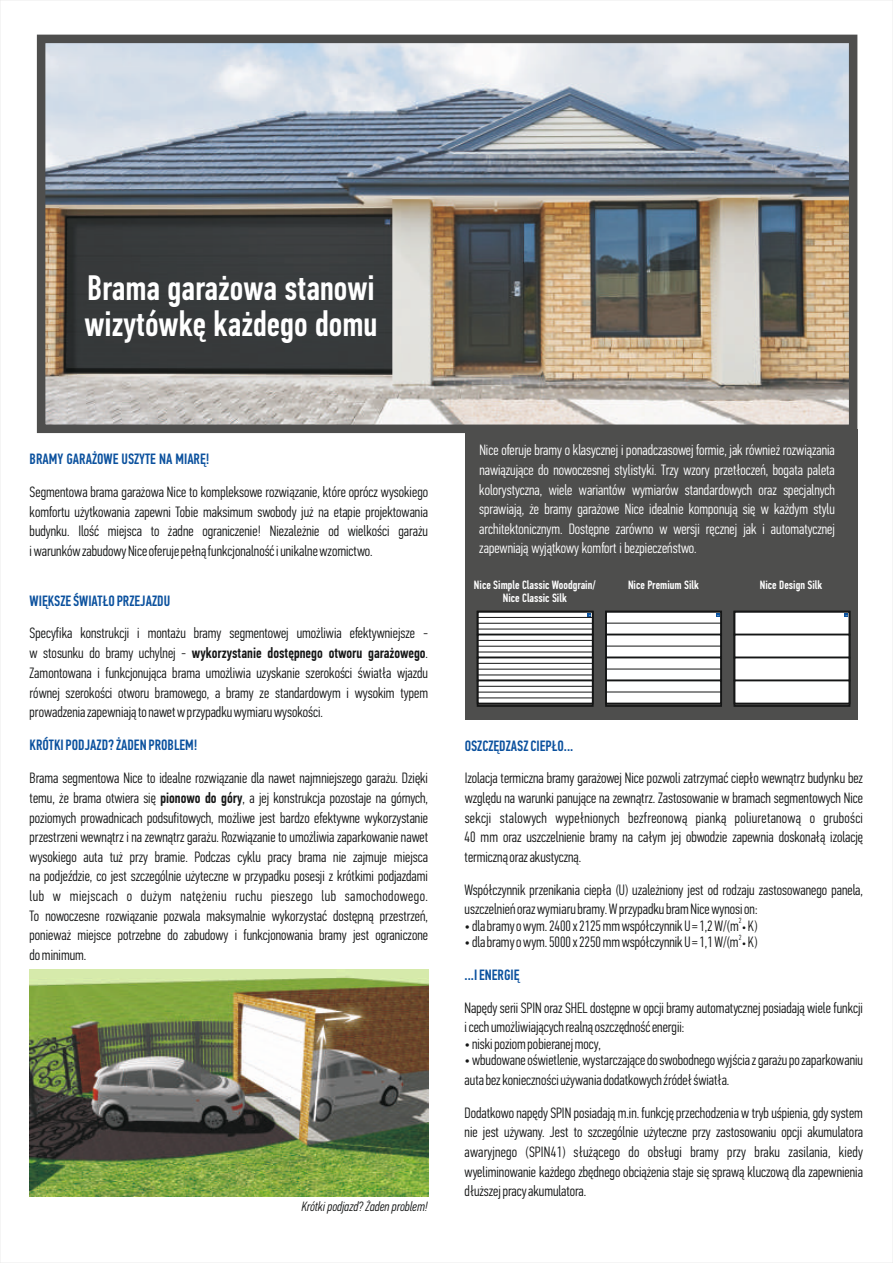
<style>
.page{position:relative;width:893px;height:1263px;background:#fff}
.page>*{position:absolute;margin:0;border:0;box-sizing:border-box;transform-origin:0 0}
.t1{font:500 35.55px/36.3px "PF Din Text Comp Pro";color:#fff}
.t2{font:300 15px/19.6px "PF Din Text Comp Pro";color:#151616;text-align:justify}
.t3{font:300 15px/19.6px "PF Din Text Comp Pro";color:#fff;text-align:justify}
.t4{font:500 15px "PF Din Text Comp Pro";color:#0b519e}
.t5{font:italic 300 13.5px "PF Din Text Comp Pro";color:#151616}
.t6{font:500 12px/13.2px "PF Din Text Comp Pro";color:#fff;text-align:center}
.t7{font:300 7.5px "PF Din Text Comp Pro";color:#151616}
.s1{font-weight:500}
.s2{font-size:12px}
</style>
<div class="page">
<img style="left:47px;top:45px;width:800px;height:378px">
<img style="left:30px;top:969px;width:399px;height:228px">
<div style="left:465px;top:429px;width:392px;height:291px;background:#4e4e4d"></div>
<svg style="left:476px;top:610px;width:118px;height:95px;background:#dadada"></svg>
<div style="left:477px;top:611px;width:117px;height:96px;border:2px solid #151616"></div>
<hr style="left:478px;top:617px;width:115px;height:1px;background:#151616">
<hr style="left:478px;top:640px;width:115px;height:1px;background:#151616">
<hr style="left:478px;top:663px;width:115px;height:1px;background:#151616">
<hr style="left:478px;top:686px;width:115px;height:1px;background:#151616">
<hr style="left:478px;top:623px;width:115px;height:1px;background:#151616">
<hr style="left:478px;top:646px;width:115px;height:1px;background:#151616">
<hr style="left:478px;top:669px;width:115px;height:1px;background:#151616">
<hr style="left:478px;top:692px;width:115px;height:1px;background:#151616">
<hr style="left:478px;top:629px;width:115px;height:1px;background:#151616">
<hr style="left:478px;top:652px;width:115px;height:1px;background:#151616">
<hr style="left:478px;top:674px;width:115px;height:1px;background:#151616">
<hr style="left:478px;top:697px;width:115px;height:1px;background:#151616">
<svg style="left:605px;top:610px;width:117px;height:94px;background:#e4e4e4"></svg>
<div style="left:605px;top:611px;width:117px;height:96px;border:2px solid #151616"></div>
<hr style="left:606px;top:623px;width:115px;height:1px;background:#151616">
<hr style="left:606px;top:646px;width:115px;height:1px;background:#151616">
<hr style="left:606px;top:669px;width:115px;height:1px;background:#151616">
<hr style="left:606px;top:691px;width:115px;height:1px;background:#151616">
<svg style="left:733px;top:610px;width:118px;height:95px;background:#e6e6e6"></svg>
<div style="left:733px;top:611px;width:117px;height:96px;border:2px solid #151616"></div>
<div style="left:37px;top:35px;width:820px;height:398px;border:9px solid #4e4e4d"></div>
<h1 class="t1" style="left:84px;top:273px;width:295px">Brama garażowa stanowi wizytówkę każdego domu</h1>
<p class="t4" style="left:30px;top:453px;width:181px">BRAMY GARAŻOWE USZYTE NA MIARĘ!</p>
<p class="t2" style="left:30px;top:483px;width:400px">Segmentowa brama garażowa Nice to kompleksowe rozwiązanie, które oprócz wysokiego komfortu użytkowania zapewni Tobie maksimum swobody już na etapie projektowania budynku. Ilość miejsca to żadne ograniczenie! Niezależnie od wielkości garażu i warunków zabudowy Nice oferuje pełną funkcjonalność i unikalne wzornictwo.</p>
<p class="t4" style="left:30px;top:594px;width:142px">WIĘKSZE ŚWIATŁO PRZEJAZDU</p>
<p class="t2" style="left:30px;top:625px;width:400px">Specyfika konstrukcji i montażu bramy segmentowej umożliwia efektywniejsze - w stosunku do bramy uchylnej - <span class="s1">wykorzystanie dostępnego otworu garażowego</span>.<br>Zamontowana i funkcjonująca brama umożliwia uzyskanie szerokości światła wjazdu równej szerokości otworu bramowego, a bramy ze standardowym i wysokim typem prowadzenia zapewniają to nawet w przypadku wymiaru wysokości.</p>
<p class="t4" style="left:30px;top:739px;width:169px">KRÓTKI PODJAZD? ŻADEN PROBLEM!</p>
<p class="t2" style="left:30px;top:769px;width:400px">Brama segmentowa Nice to idealne rozwiązanie dla nawet najmniejszego garażu. Dzięki temu, że brama otwiera się <span class="s1">pionowo do góry</span>, a jej konstrukcja pozostaje na górnych, poziomych prowadnicach podsufitowych, możliwe jest bardzo efektywne wykorzystanie przestrzeni wewnątrz i na zewnątrz garażu. Rozwiązanie to umożliwia zaparkowanie nawet wysokiego auta tuż przy bramie. Podczas cyklu pracy brama nie zajmuje miejsca na podjeździe, co jest szczególnie użyteczne w przypadku posesji z krótkimi podjazdami lub w miejscach o dużym natężeniu ruchu pieszego lub samochodowego.<br>To nowoczesne rozwiązanie pozwala maksymalnie wykorzystać dostępną przestrzeń, ponieważ miejsce potrzebne do zabudowy i funkcjonowania bramy jest ograniczone do minimum.</p>
<p class="t5" style="left:301px;top:1201px;width:128px">Krótki podjazd? Żaden problem!</p>
<p class="t3" style="left:479px;top:442px;width:357px">Nice oferuje bramy o klasycznej i ponadczasowej formie, jak również rozwiązania nawiązujące do nowoczesnej stylistyki. Trzy wzory przetłoczeń, bogata paleta kolorystyczna, wiele wariantów wymiarów standardowych oraz specjalnych sprawiają, że bramy garażowe Nice idealnie komponują się w każdym stylu architektonicznym. Dostępne zarówno w wersji ręcznej jak i automatycznej zapewniają wyjątkowy komfort i bezpieczeństwo.</p>
<p class="t6" style="left:474px;top:580px;width:123px">Nice Simple Classic Woodgrain/<br>Nice Classic Silk</p>
<p class="t6" style="left:628px;top:580px;width:72px">Nice Premium Silk</p>
<p class="t6" style="left:760px;top:580px;width:64px">Nice Design Silk</p>
<p class="t4" style="left:465px;top:739px;width:110px">OSZCZĘDZASZ CIEPŁO...</p>
<p class="t2" style="left:465px;top:770px;width:400px">Izolacja termiczna bramy garażowej Nice pozwoli zatrzymać ciepło wewnątrz budynku bez względu na warunki panujące na zewnątrz. Zastosowanie w bramach segmentowych Nice sekcji stalowych wypełnionych bezfreonową pianką poliuretanową o grubości 40 mm oraz uszczelnienie bramy na całym jej obwodzie zapewnia doskonałą izolację termiczną oraz akustyczną.</p>
<p class="t2" style="left:465px;top:881px;width:400px">Współczynnik przenikania ciepła (U) uzależniony jest od rodzaju zastosowanego panela, uszczelnień oraz wymiaru bramy. W przypadku bram Nice wynosi on:</p>
<p class="t7" style="left:739px;top:917px;width:4px">2</p>
<p class="t2" style="left:465px;top:917px;width:294px">• dla bramy o wym. 2400 x 2125 mm współczynnik U = 1,2 W/(m <span class="s2">•</span> K)</p>
<p class="t7" style="left:739px;top:934px;width:4px">2</p>
<p class="t2" style="left:465px;top:933px;width:294px">• dla bramy o wym. 5000 x 2250 mm współczynnik U = 1,1 W/(m <span class="s2">•</span> K)</p>
<p class="t4" style="left:465px;top:969px;width:56px">...I ENERGIĘ</p>
<p class="t2" style="left:465px;top:999px;width:400px">Napędy serii SPIN oraz SHEL dostępne w opcji bramy automatycznej posiadają wiele funkcji i cech umożliwiających realną oszczędność energii:</p>
<p class="t2" style="left:465px;top:1035px;width:138px">• niski poziom pobieranej mocy,</p>
<p class="t2" style="left:465px;top:1052px;width:400px">• wbudowane oświetlenie, wystarczające do swobodnego wyjścia z garażu po zaparkowaniu auta bez konieczności używania dodatkowych źródeł światła.</p>
<p class="t2" style="left:465px;top:1104px;width:400px">Dodatkowo napędy SPIN posiadają m.in. funkcję przechodzenia w tryb uśpienia, gdy system nie jest używany. Jest to szczególnie użyteczne przy zastosowaniu opcji akumulatora awaryjnego (SPIN41) służącego do obsługi bramy przy braku zasilania, kiedy wyeliminowanie każdego zbędnego obciążenia staje się sprawą kluczową dla zapewnienia dłuższej pracy akumulatora.</p>
</div>
